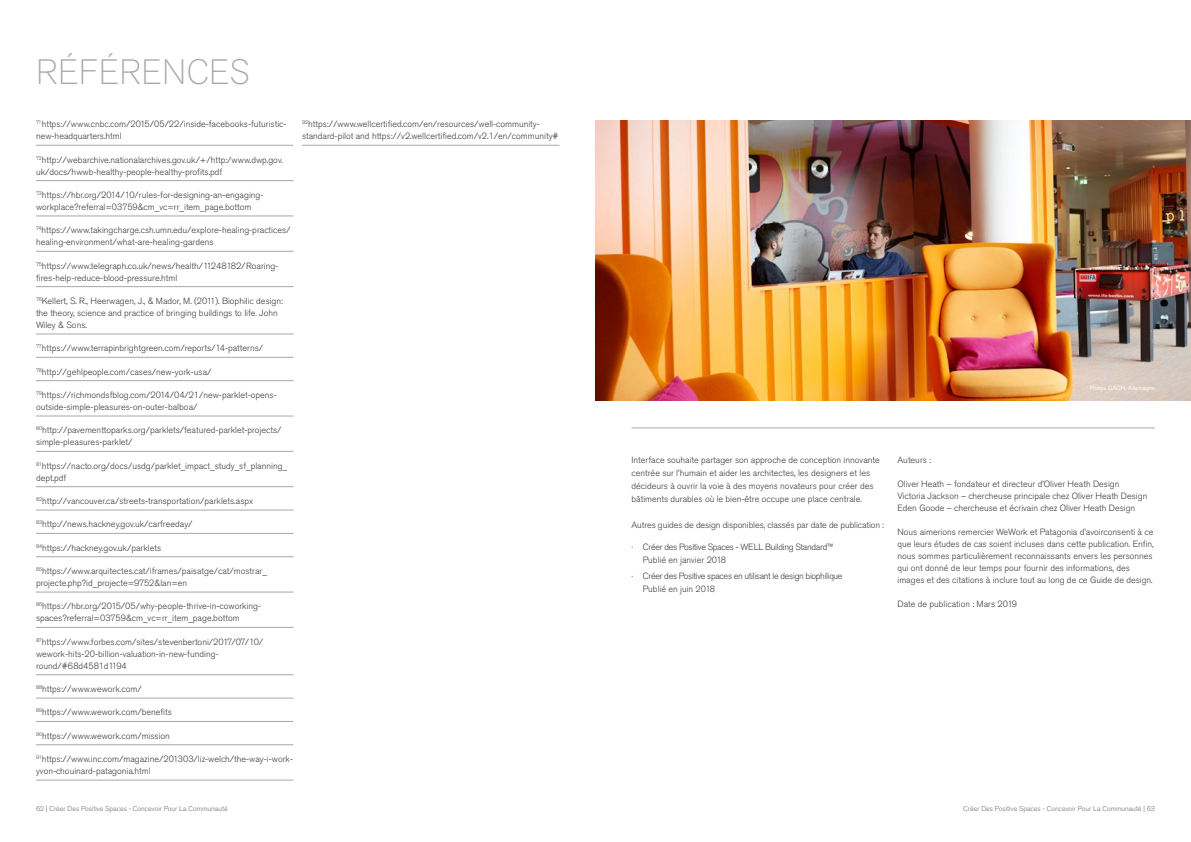
<style>
.page{position:relative;width:1191px;height:842px;background:#fff}
.page>*{position:absolute;margin:0;border:0;box-sizing:border-box;transform-origin:0 0}
.t1{font:200 35px "Akzid Grtsk Next";letter-spacing:.01em;color:#a8a7aa}
.t2{font:300 9px/12px "Akzidenz Grotesk Pro";color:#3c3c3b}
.t3{font:300 9px/13px "Akzidenz Grotesk Pro";letter-spacing:-.035em;color:#3c3c3b}
.t4{font:300 9px/13px "Akzidenz Grotesk Pro";letter-spacing:-.03em;color:#3c3c3b}
.t5{font:300 7px "Akzidenz Grotesk Pro";color:#706f6f}
.t6{font:6px "Akzidenz Grotesk Pro";color:#fff}
</style>
<div class="page">
<hr style="left:36px;top:145px;width:257px;height:1px;background:#a8a7aa">
<hr style="left:36px;top:180px;width:257px;height:1px;background:#a8a7aa">
<hr style="left:36px;top:216px;width:257px;height:1px;background:#a8a7aa">
<hr style="left:36px;top:251px;width:257px;height:1px;background:#a8a7aa">
<hr style="left:36px;top:286px;width:257px;height:1px;background:#a8a7aa">
<hr style="left:36px;top:334px;width:257px;height:1px;background:#a8a7aa">
<hr style="left:36px;top:357px;width:257px;height:1px;background:#a8a7aa">
<hr style="left:36px;top:380px;width:257px;height:1px;background:#a8a7aa">
<hr style="left:36px;top:416px;width:257px;height:1px;background:#a8a7aa">
<hr style="left:36px;top:451px;width:257px;height:1px;background:#a8a7aa">
<hr style="left:36px;top:486px;width:257px;height:1px;background:#a8a7aa">
<hr style="left:36px;top:510px;width:257px;height:1px;background:#a8a7aa">
<hr style="left:36px;top:533px;width:257px;height:1px;background:#a8a7aa">
<hr style="left:36px;top:556px;width:257px;height:1px;background:#a8a7aa">
<hr style="left:36px;top:592px;width:257px;height:1px;background:#a8a7aa">
<hr style="left:36px;top:627px;width:257px;height:1px;background:#a8a7aa">
<hr style="left:36px;top:674px;width:257px;height:1px;background:#a8a7aa">
<hr style="left:36px;top:698px;width:257px;height:1px;background:#a8a7aa">
<hr style="left:36px;top:721px;width:257px;height:1px;background:#a8a7aa">
<hr style="left:36px;top:744px;width:257px;height:1px;background:#a8a7aa">
<hr style="left:36px;top:780px;width:257px;height:1px;background:#a8a7aa">
<hr style="left:302px;top:145px;width:257px;height:1px;background:#a8a7aa">
<img style="left:595px;top:120px;width:596px;height:280px">
<hr style="left:631px;top:428px;width:524px;height:1px;background:#a8a7aa">
<h1 class="t1" style="left:36px;top:49px;width:215px">RÉFÉRENCES</h1>
<p class="t2" style="left:36px;top:118px;width:252px"><sup>71</sup>https://www.cnbc.com/2015/05/22/inside-facebooks-futuristic&shy;new-headquarters.html</p>
<p class="t2" style="left:36px;top:153px;width:248px"><sup>72</sup>http://webarchive.nationalarchives.gov.uk/+/http:/www.dwp.gov. uk/docs/hwwb-healthy-people-healthy-profits.pdf</p>
<p class="t2" style="left:36px;top:189px;width:229px"><sup>73</sup>https://hbr.org/2014/10/rules-for-designing-an-engaging&shy;workplace?referral=03759&amp;cm_vc=rr_item_page.bottom</p>
<p class="t2" style="left:36px;top:224px;width:256px"><sup>74</sup>https://www.takingcharge.csh.umn.edu/explore-healing-practices/ healing-environment/what-are-healing-gardens</p>
<p class="t2" style="left:36px;top:259px;width:244px"><sup>75</sup>https://www.telegraph.co.uk/news/health/11248182/Roaring&shy;fires-help-reduce-blood-pressure.html</p>
<p class="t2" style="left:36px;top:295px;width:249px"><sup>76</sup>Kellert, S. R., Heerwagen, J., &amp; Mador, M. (2011). Biophilic design: the theory, science and practice of bringing buildings to life. John<br>Wiley &amp; Sons.</p>
<p class="t2" style="left:36px;top:342px;width:229px"><sup>77</sup>https://www.terrapinbrightgreen.com/reports/14-patterns/</p>
<p class="t2" style="left:36px;top:365px;width:177px"><sup>78</sup>http://gehlpeople.com/cases/new-york-usa/</p>
<p class="t2" style="left:36px;top:389px;width:242px"><sup>79</sup>https://richmondsfblog.com/2014/04/21/new-parklet-opens&shy;outside-simple-pleasures-on-outer-balboa/</p>
<p class="t2" style="left:36px;top:424px;width:247px"><sup>80</sup>http://pavementtoparks.org/parklets/featured-parklet-projects/ simple-pleasures-parklet/</p>
<p class="t2" style="left:36px;top:459px;width:252px"><sup>81</sup>https://nacto.org/docs/usdg/parklet_impact_study_sf_planning_ dept.pdf</p>
<p class="t2" style="left:36px;top:495px;width:219px"><sup>82</sup>http://vancouver.ca/streets-transportation/parklets.aspx</p>
<p class="t2" style="left:36px;top:518px;width:158px"><sup>83</sup>http://news.hackney.gov.uk/carfreeday/</p>
<p class="t2" style="left:36px;top:541px;width:127px"><sup>84</sup>https://hackney.gov.uk/parklets</p>
<p class="t2" style="left:36px;top:565px;width:232px"><sup>85</sup>https://www.arquitectes.cat/iframes/paisatge/cat/mostrar_ projecte.php?id_projecte=9752&amp;lan=en</p>
<p class="t2" style="left:36px;top:600px;width:227px"><sup>86</sup>https://hbr.org/2015/05/why-people-thrive-in-coworking&shy;spaces?referral=03759&amp;cm_vc=rr_item_page.bottom</p>
<p class="t2" style="left:36px;top:636px;width:229px"><sup>87</sup>https://www.forbes.com/sites/stevenbertoni/2017/07/10/ wework-hits-20-billion-valuation-in-new-funding&shy;round/#68d4581d1194</p>
<p class="t2" style="left:36px;top:683px;width:107px"><sup>88</sup>https://www.wework.com/</p>
<p class="t2" style="left:36px;top:706px;width:137px"><sup>89</sup>https://www.wework.com/benefits</p>
<p class="t2" style="left:36px;top:730px;width:135px"><sup>90</sup>https://www.wework.com/mission</p>
<p class="t2" style="left:36px;top:753px;width:259px"><sup>91</sup>https://www.inc.com/magazine/201303/liz-welch/the-way-i-work&shy;yvon-chouinard-patagonia.html</p>
<p class="t2" style="left:302px;top:118px;width:258px"><sup>92</sup>https://www.wellcertified.com/en/resources/well-community&shy;standard-pilot and https://v2.wellcertified.com/v2.1/en/community#</p>
<p class="t6" style="left:1089px;top:384px;width:67px">Philips DACH, Allemagne</p>
<p class="t2" style="left:631px;top:454px;width:250px;line-height:13px">Interface souhaite partager son approche de conception innovante centrée sur l’humain et aider les architectes, les designers et les décideurs à ouvrir la voie à des moyens novateurs pour créer des bâtiments durables où le bien-être occupe une place centrale.</p>
<p class="t2" style="left:631px;top:519px;width:254px">Autres guides de design disponibles, classés par date de publication :</p>
<p class="t4" style="left:643px;top:541px;width:192px;text-indent:-11px">· Créer des Positive Spaces - WELL Building Standard™<br>Publié en janvier 2018</p>
<p class="t3" style="left:643px;top:569px;width:201px;text-indent:-11px">· Créer des Positive spaces en utilisant le design biophilique<br>Publié en juin 2018</p>
<p class="t2" style="left:897px;top:454px;width:35px">Auteurs :</p>
<p class="t2" style="left:897px;top:478px;width:251px">Oliver Heath – fondateur et directeur d’Oliver Heath Design<br>Victoria Jackson – chercheuse principale chez Oliver Heath Design<br>Eden Goode – chercheuse et écrivain chez Oliver Heath Design</p>
<p class="t2" style="left:897px;top:526px;width:258px">Nous aimerions remercier WeWork et Patagonia d’avoirconsenti à ce que leurs études de cas soient incluses dans cette publication. Enfin, nous sommes particulièrement reconnaissants envers les personnes qui ont donné de leur temps pour fournir des informations, des images et des citations à inclure tout au long de ce Guide de design.</p>
<p class="t2" style="left:897px;top:598px;width:121px">Date de publication : Mars 2019</p>
<p class="t5" style="left:36px;top:804px;width:193px">62 | Créer Des Positive Spaces - Concevoir Pour La Communauté</p>
<p class="t5" style="left:963px;top:804px;width:193px">Créer Des Positive Spaces - Concevoir Pour La Communauté | 63</p>
</div>
